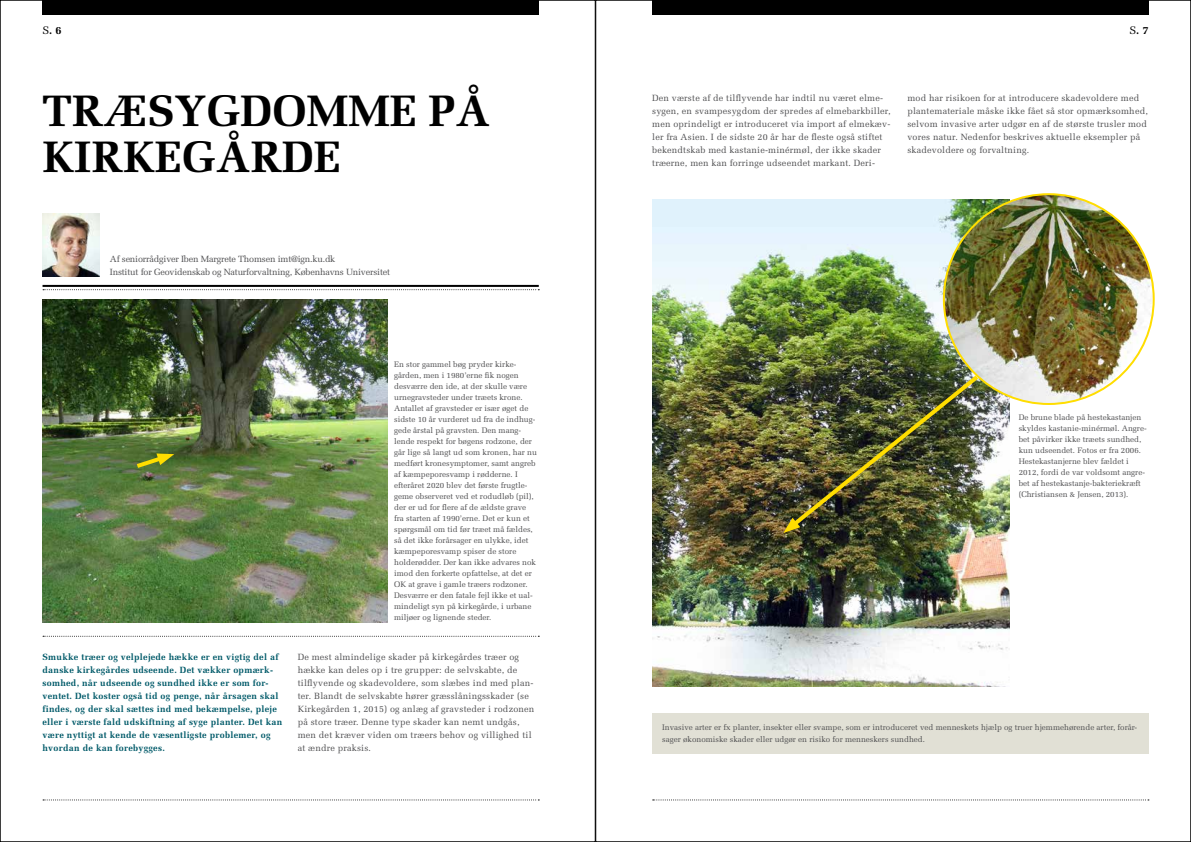
<style>
.page{position:relative;width:1191px;height:842px;background:#fff}
.page>*{position:absolute;margin:0;border:0;box-sizing:border-box;transform-origin:0 0}
.t1{font:700 44px/46px "Melior";color:#000}
.t2{font:700 11px "Melior";color:#000}
.t3{font:9px/13px "Melior";letter-spacing:.02em;color:#4d4d4f}
.t4{font:700 9px/13px "Melior";letter-spacing:.03em;color:#005a69}
.t5{font:9px/13px "Melior";letter-spacing:-.02em;color:#4d4d4f}
.t6{font:8px/11px "Melior";color:#4d4d4f}
.s1{font-weight:400}
</style>
<div class="page">
<div style="left:43px;top:0;width:496px;height:14px;background:#000"></div>
<svg style="left:43px;top:799px;width:496px;height:1px"></svg>
<div style="left:652px;top:0;width:496px;height:14px;background:#000"></div>
<svg style="left:652px;top:799px;width:497px;height:1px"></svg>
<svg style="left:43px;top:636px;width:496px;height:1px"></svg>
<hr style="left:43px;top:285px;width:496px;height:2px;background:#000">
<svg style="left:43px;top:289px;width:496px;height:1px"></svg>
<img style="left:43px;top:299px;width:344px;height:323px">
<img style="left:652px;top:199px;width:357px;height:488px">
<img style="left:43px;top:214px;width:56px;height:62px">
<svg style="left:132px;top:452px;width:42px;height:19px"></svg>
<img style="left:783px;top:371px;width:199px;height:162px">
<div style="left:652px;top:714px;width:496px;height:40px;background:#e1e0d5"></div>
<img style="left:944px;top:194px;width:209px;height:210px;border-radius:105px">
<h2 class="t2" style="left:43px;top:23px;width:20px"><span class="s1">S</span>. 6</h2>
<h2 class="t2" style="left:1129px;top:23px;width:20px"><span class="s1">S</span>. 7</h2>
<h1 class="t1" style="left:43px;top:88px;width:449px">TRÆSYGDOMME PÅ<br>KIRKEGÅRDE</h1>
<p class="t5" style="left:110px;top:252px;width:282px">Af seniorrådgiver Iben Margrete Thomsen imt@ign.ku.dk<br>Institut for Geovidenskab og Naturforvaltning, Københavns Universitet</p>
<p class="t6" style="left:394px;top:359px;width:144px">En stor gammel bøg pryder kirke&shy;gården, men i 1980’erne fik nogen desværre den ide, at der skulle være urnegravsteder under træets krone.<br>Antallet af gravsteder er især øget de sidste 10 år vurderet ud fra de indhug&shy;gede årstal på gravsten. Den mang&shy;lende respekt for bøgens rodzone, der går lige så langt ud som kronen, har nu medført kronesymptomer, samt angreb af kæmpeporesvamp i rødderne. I efteråret 2020 blev det første frugtle&shy;geme observeret ved et rodudløb (pil), der er ud for flere af de ældste grave fra starten af 1990’erne. Det er kun et spørgsmål om tid før træet må fældes, så det ikke forårsager en ulykke, idet kæmpeporesvamp spiser de store holderødder. Der kan ikke advares nok imod den forkerte opfattelse, at det er OK at grave i gamle træers rodzoner.<br>Desværre er den fatale fejl ikke et ual&shy;mindeligt syn på kirkegårde, i urbane miljøer og lignende steder.</p>
<p class="t4" style="left:43px;top:650px;width:241px">Smukke træer og velplejede hække er en vigtig del af danske kirkegårdes udseende. Det vækker opmærk&shy;somhed, når udseende og sundhed ikke er som for&shy;ventet. Det koster også tid og penge, når årsagen skal findes, og der skal sættes ind med bekæmpelse, pleje eller i værste fald udskiftning af syge planter. Det kan være nyttigt at kende de væsentligste problemer, og hvordan de kan forebygges.</p>
<p class="t3" style="left:298px;top:650px;width:238px">De mest almindelige skader på kirkegårdes træer og hække kan deles op i tre grupper: de selvskabte, de tilflyvende og skadevoldere, som slæbes ind med plan&shy;ter. Blandt de selvskabte hører græsslåningsskader (se Kirkegården 1, 2015) og anlæg af gravsteder i rodzonen på store træer. Denne type skader kan nemt undgås, men det kræver viden om træers behov og villighed til at ændre praksis.</p>
<p class="t3" style="left:652px;top:91px;width:240px">Den værste af de tilflyvende har indtil nu været elme&shy;sygen, en svampesygdom der spredes af elmebarkbiller, men oprindeligt er introduceret via import af elmekæv&shy;ler fra Asien. I de sidste 20 år har de fleste også stiftet bekendtskab med kastanie-minérmøl, der ikke skader træerne, men kan forringe udseendet markant. Deri-</p>
<p class="t3" style="left:907px;top:91px;width:242px">mod har risikoen for at introducere skadevoldere med plantemateriale måske ikke fået så stor opmærksomhed, selvom invasive arter udgør en af de største trusler mod vores natur. Nedenfor beskrives aktuelle eksempler på skadevoldere og forvaltning.</p>
<p class="t6" style="left:1018px;top:412px;width:129px">De brune blade på hestekastanjen skyldes kastanie-minérmøl. Angre&shy;bet påvirker ikke træets sundhed, kun udseendet. Fotos er fra 2006.<br>Hestekastanjerne blev fældet i 2012, fordi de var voldsomt angre&shy;bet af hestekastanje-bakteriekræft (Christiansen &amp; Jensen, 2013).</p>
<p class="t6" style="left:662px;top:721px;width:476px;line-height:12px">Invasive arter er fx planter, insekter eller svampe, som er introduceret ved menneskets hjælp og truer hjemmehørende arter, forår&shy;sager økonomiske skader eller udgør en risiko for menneskers sundhed.</p>
</div>
